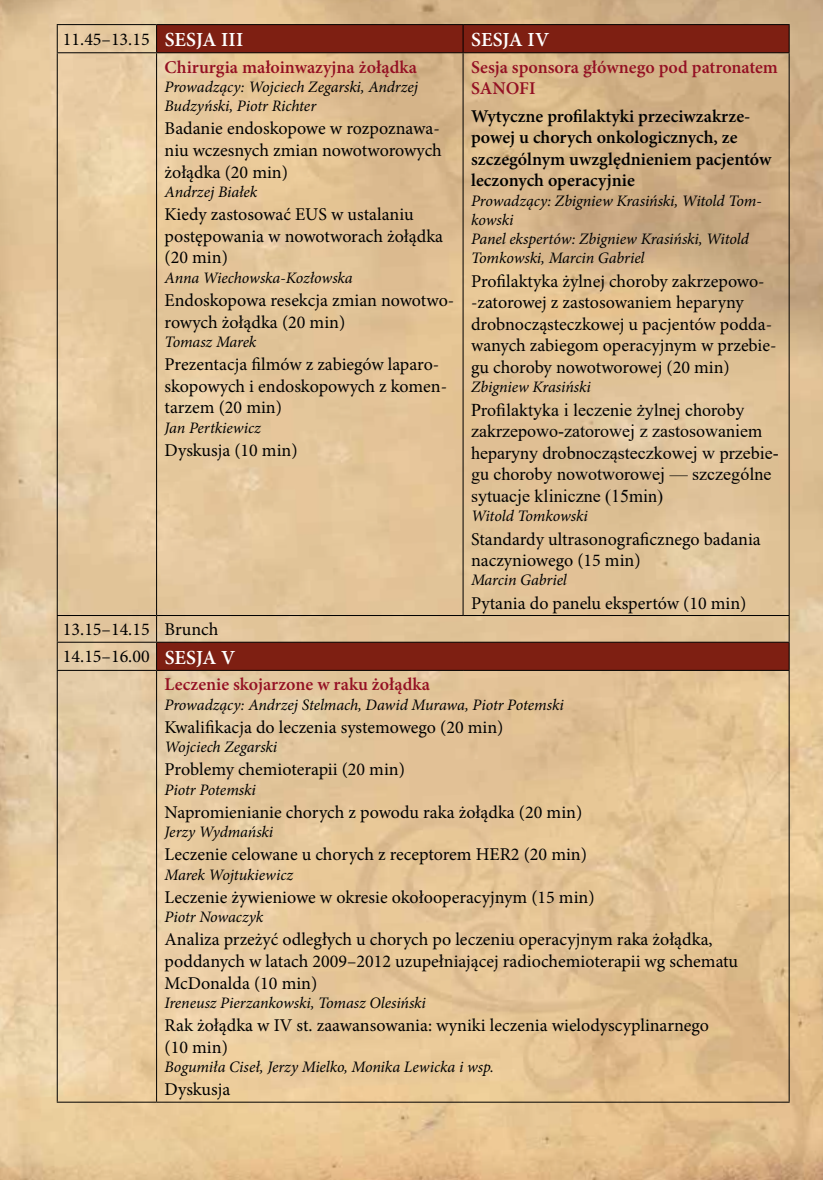
<style>
.page{position:relative;width:823px;height:1180px;background:#fff}
.page>*{position:absolute;margin:0;border:0;box-sizing:border-box;transform-origin:0 0}
.t1{font:600 20px "Minion Pro";color:#fff}
.t2{font:18px/21.6px "Minion Pro";color:#000}
.t3{font:18px/21.6px "Times New Roman";color:#000}
.t4{font:600 18px/21.6px "Minion Pro";color:#000}
.t5{font:600 18px/21.6px "Minion Pro";color:#941023}
.t6{font:italic 16px/19.2px "Minion Pro";letter-spacing:-.01em;color:#000}
.s1{font-weight:600;font-size:20px;color:#fff}
</style>
<div class="page">
<img style="left:1px;top:0;width:821px;height:1179px">
<svg style="left:157px;top:25px;width:631px;height:644px;background:#d6b289"></svg>
<svg style="left:462px;top:25px;width:1px;height:27px"></svg>
<hr style="left:57px;top:24px;width:99px;height:1px;background:#000">
<svg style="left:57px;top:25px;width:1px;height:27px"></svg>
<hr style="left:57px;top:52px;width:99px;height:1px;background:#000">
<hr style="left:57px;top:53px;width:1px;height:562px;background:#000">
<hr style="left:156px;top:53px;width:1px;height:562px;background:#000">
<hr style="left:462px;top:53px;width:1px;height:562px;background:#000">
<hr style="left:788px;top:53px;width:1px;height:562px;background:#000">
<hr style="left:57px;top:615px;width:99px;height:1px;background:#000">
<hr style="left:156px;top:615px;width:307px;height:1px;background:#000">
<hr style="left:463px;top:615px;width:326px;height:1px;background:#000">
<hr style="left:57px;top:641px;width:99px;height:1px;background:#000">
<svg style="left:57px;top:616px;width:1px;height:53px"></svg>
<hr style="left:57px;top:669px;width:99px;height:1px;background:#000">
<hr style="left:57px;top:670px;width:1px;height:431px;background:#000">
<hr style="left:156px;top:670px;width:1px;height:431px;background:#000">
<hr style="left:788px;top:670px;width:1px;height:431px;background:#000">
<hr style="left:57px;top:1101px;width:99px;height:1px;background:#000">
<hr style="left:156px;top:24px;width:307px;height:1px;background:#000">
<svg style="left:156px;top:25px;width:1px;height:27px"></svg>
<hr style="left:463px;top:24px;width:326px;height:1px;background:#000">
<svg style="left:788px;top:25px;width:1px;height:27px"></svg>
<hr style="left:156px;top:52px;width:307px;height:1px;background:#000">
<hr style="left:463px;top:52px;width:326px;height:1px;background:#000">
<hr style="left:156px;top:641px;width:307px;height:1px;background:#000">
<svg style="left:156px;top:616px;width:1px;height:53px"></svg>
<hr style="left:463px;top:641px;width:326px;height:1px;background:#000">
<svg style="left:788px;top:616px;width:1px;height:53px"></svg>
<hr style="left:156px;top:669px;width:307px;height:1px;background:#000">
<hr style="left:463px;top:669px;width:326px;height:1px;background:#000">
<hr style="left:156px;top:1101px;width:307px;height:1px;background:#000">
<hr style="left:463px;top:1101px;width:326px;height:1px;background:#000">
<p class="t2" style="left:63px;top:28px;width:182px">11.45–13.15 <span class="s1">Sesja III</span></p>
<p class="t1" style="left:471px;top:26px;width:79px">Sesja IV</p>
<p class="t5" style="left:164px;top:56px;width:254px">Chirurgia małoinwazyjna żołądka</p>
<p class="t6" style="left:164px;top:77px;width:255px">Prowadzący: Wojciech Zegarski, Andrzej<br>Budzyński, Piotr Richter</p>
<p class="t2" style="left:164px;top:118px;width:278px;text-align:justify">Badanie endoskopowe w rozpoznawa&shy;niu wczesnych zmian nowotworowych żołądka (20 min)</p>
<p class="t6" style="left:164px;top:182px;width:94px">Andrzej Białek</p>
<p class="t2" style="left:164px;top:204px;width:280px">Kiedy zastosować EUS w ustalaniu postępowania w nowotworach żołądka (20 min)</p>
<p class="t6" style="left:164px;top:268px;width:189px">Anna Wiechowska-Kozłowska</p>
<p class="t2" style="left:164px;top:289px;width:291px">Endoskopowa resekcja zmian nowotwo&shy;rowych żołądka (20 min)</p>
<p class="t6" style="left:164px;top:332px;width:93px">Tomasz Marek</p>
<p class="t2" style="left:164px;top:353px;width:284px">Prezentacja filmów z zabiegów laparo&shy;skopowych i endoskopowych z komen&shy;tarzem (20 min)</p>
<p class="t6" style="left:164px;top:417px;width:98px">Jan Pertkiewicz</p>
<p class="t2" style="left:164px;top:439px;width:134px">Dyskusja (10 min)</p>
<p class="t5" style="left:471px;top:56px;width:308px">Sesja sponsora głównego pod patronatem<br>SANOFI</p>
<p class="t4" style="left:471px;top:105px;width:302px">Wytyczne profilaktyki przeciwzakrze&shy;powej u chorych onkologicznych, ze szczególnym uwzględnieniem pacjentów leczonych operacyjnie</p>
<p class="t6" style="left:471px;top:191px;width:292px">Prowadzący: Zbigniew Krasiński, Witold Tom&shy;kowski<br>Panel ekspertów: Zbigniew Krasiński, Witold<br>Tomkowski, Marcin Gabriel</p>
<p class="t2" style="left:471px;top:270px;width:307px">Profilaktyka żylnej choroby zakrzepowo--zatorowej z zastosowaniem heparyny drobnocząsteczkowej u pacjentów podda&shy;wanych zabiegom operacyjnym w przebie&shy;gu choroby nowotworowej (20 min)</p>
<p class="t6" style="left:471px;top:377px;width:121px">Zbigniew Krasiński</p>
<p class="t3" style="left:471px;top:398px;width:309px">Profilaktyka i leczenie żylnej choroby zakrzepowo-zatorowej z zastosowaniem heparyny drobnocząsteczkowej w przebie&shy;gu choroby nowotworowej — szczególne sytuacje kliniczne (15min)</p>
<p class="t6" style="left:471px;top:506px;width:118px">Witold Tomkowski</p>
<p class="t2" style="left:471px;top:528px;width:291px">Standardy ultrasonograficznego badania naczyniowego (15 min)</p>
<p class="t6" style="left:471px;top:570px;width:97px">Marcin Gabriel</p>
<p class="t2" style="left:471px;top:592px;width:277px">Pytania do panelu ekspertów (10 min)</p>
<p class="t2" style="left:63px;top:619px;width:157px">13.15–14.15 Brunch</p>
<p class="t2" style="left:63px;top:645px;width:174px">14.15–16.00 <span class="s1">Sesja V</span></p>
<p class="t5" style="left:164px;top:673px;width:267px">Leczenie skojarzone w raku żołądka</p>
<p class="t6" style="left:164px;top:694px;width:400px">Prowadzący: Andrzej Stelmach, Dawid Murawa, Piotr Potemski</p>
<p class="t2" style="left:164px;top:716px;width:340px">Kwalifikacja do leczenia systemowego (20 min)</p>
<p class="t6" style="left:164px;top:737px;width:114px">Wojciech Zegarski</p>
<p class="t2" style="left:164px;top:758px;width:242px">Problemy chemioterapii (20 min)</p>
<p class="t6" style="left:164px;top:779px;width:93px">Piotr Potemski</p>
<p class="t2" style="left:164px;top:801px;width:419px">Napromienianie chorych z powodu raka żołądka (20 min)</p>
<p class="t6" style="left:164px;top:822px;width:110px">Jerzy Wydmański</p>
<p class="t2" style="left:164px;top:843px;width:423px">Leczenie celowane u chorych z receptorem HER2 (20 min)</p>
<p class="t6" style="left:164px;top:864px;width:130px">Marek Wojtukiewicz</p>
<p class="t2" style="left:164px;top:886px;width:431px">Leczenie żywieniowe w okresie okołooperacyjnym (15 min)</p>
<p class="t6" style="left:164px;top:907px;width:100px">Piotr Nowaczyk</p>
<p class="t2" style="left:164px;top:928px;width:574px">Analiza przeżyć odległych u chorych po leczeniu operacyjnym raka żołądka, poddanych w latach 2009–2012 uzupełniającej radiochemioterapii wg schematu<br>McDonalda (10 min)</p>
<p class="t6" style="left:164px;top:993px;width:262px">Ireneusz Pierzankowski, Tomasz Olesiński</p>
<p class="t2" style="left:164px;top:1014px;width:545px">Rak żołądka w IV st. zaawansowania: wyniki leczenia wielodyscyplinarnego (10 min)</p>
<p class="t6" style="left:164px;top:1057px;width:330px">Bogumiła Ciseł, Jerzy Mielko, Monika Lewicka i wsp.</p>
<p class="t2" style="left:164px;top:1078px;width:67px">Dyskusja</p>
</div>
